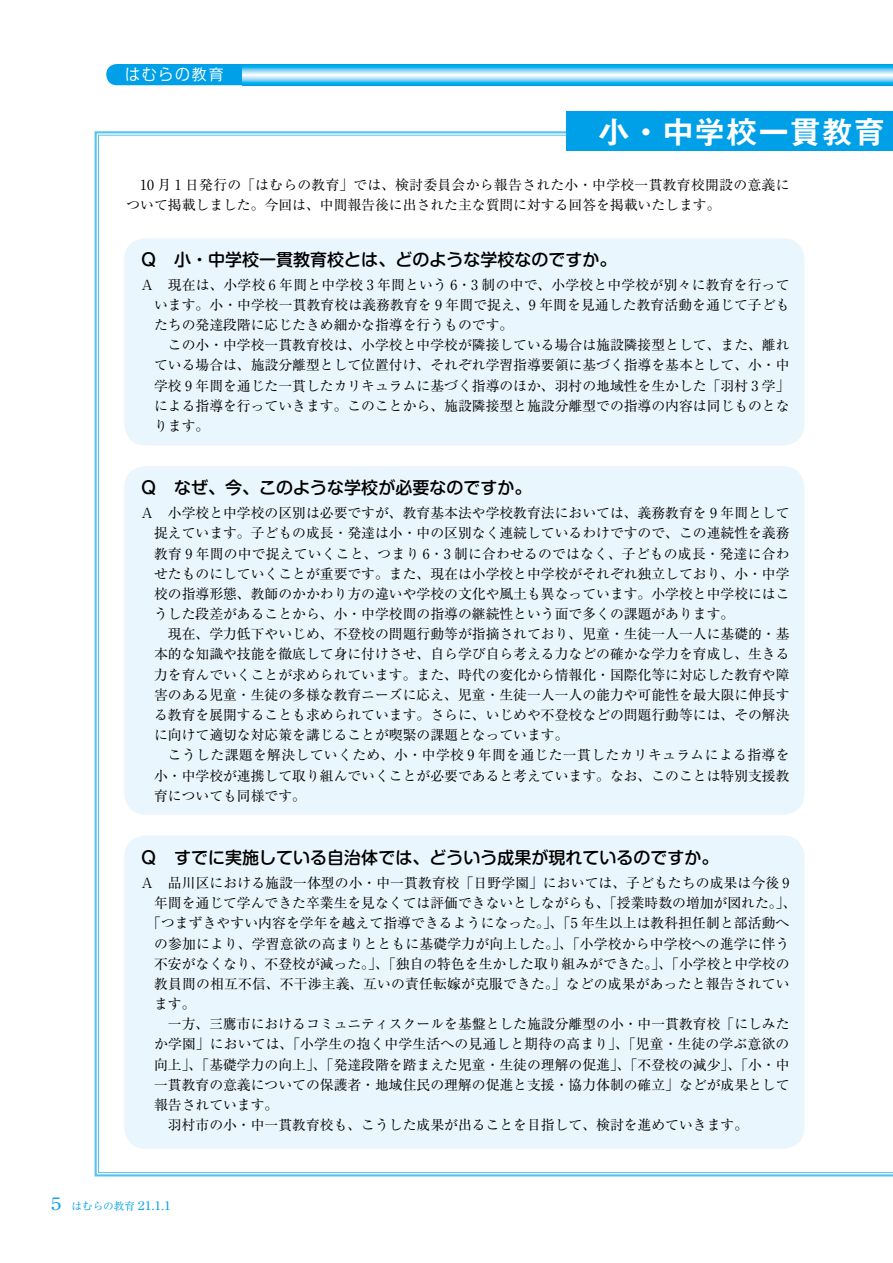
<style>
.page{position:relative;width:893px;height:1263px;background:#fff}
.page>*{position:absolute;margin:0;border:0;box-sizing:border-box;transform-origin:0 0}
.t1{font:31.95px "Midashi Go Pr 5 MB31 90 msp RKSJ V";color:#fff}
.t2{font:16.95px "Shin M Go Pro Medium 90 msp RKSJ H";color:#000}
.t3{font:14.85px "M News G Pro Light 90 msp RKSJ H";letter-spacing:.125em;color:#fff}
.t4{font:13.8px/20.2px "Ryumin Pro Regular 90 msp RKSJ V";color:#000}
.t5{font:13.8px "Ryumin Pro Regular 90 msp RKSJ V";letter-spacing:.025em;color:#000}
.t6{font:10.65px "Ryumin Pr 5 Regular 90 msp RKSJ H";color:#00a0e9}
.s1{font-size:16.95px}
.s2{font-size:11.7px}
</style>
<div class="page">
<div style="left:124px;top:238px;width:680px;height:207px;background:#eaf6fd;border-radius:21px"></div>
<div style="left:124px;top:466px;width:680px;height:349px;background:#eaf6fd;border-radius:21px"></div>
<div style="left:124px;top:835px;width:680px;height:314px;background:#eaf6fd;border-radius:21px"></div>
<div style="left:106px;top:64px;width:136px;height:21px;background:#00a0e9"></div>
<svg style="left:242px;top:76px;width:651px;height:9px;background:#6cccf3"></svg>
<svg style="left:242px;top:64px;width:651px;height:11px;background:#69cbf3"></svg>
<div style="left:566px;top:112px;width:327px;height:39px;background:#00a0e9"></div>
<p class="t3" style="left:125px;top:69px;width:100px">はむらの教育</p>
<h1 class="t1" style="left:598px;top:120px;width:288px">小・中学校一貫教育</h1>
<p class="t4" style="left:126px;top:176px;width:664px">　10 月 1 日発行の「はむらの教育」では、検討委員会から報告された小・中学校一貫教育校開設の意義について掲載しました。今回は、中間報告後に出された主な質問に対する回答を掲載いたします。</p>
<p class="t2" style="left:140px;top:253px;width:478px">Ｑ　小・中学校一貫教育校とは、どのような学校なのですか。</p>
<p class="t4" style="left:140px;top:276px;width:651px">Ａ　現在は、小学校 6 年間と中学校 3 年間という 6・3 制の中で、小学校と中学校が別々に教育を行って</p>
<p class="t4" style="left:154px;top:296px;width:637px">います。小・中学校一貫教育校は義務教育を 9 年間で捉え、9 年間を見通した教育活動を通じて子ども</p>
<p class="t4" style="left:154px;top:317px;width:361px">たちの発達段階に応じたきめ細かな指導を行うものです。</p>
<p class="t4" style="left:140px;top:337px;width:651px">　　この小・中学校一貫教育校は、小学校と中学校が隣接している場合は施設隣接型として、また、離れ</p>
<p class="t4" style="left:154px;top:357px;width:637px">ている場合は、施設分離型として位置付け、それぞれ学習指導要領に基づく指導を基本として、小・中</p>
<p class="t4" style="left:154px;top:377px;width:637px">学校 9 年間を通じた一貫したカリキュラムに基づく指導のほか、羽村の地域性を生かした「羽村 3 学」</p>
<p class="t4" style="left:154px;top:397px;width:637px">による指導を行っていきます。このことから、施設隣接型と施設分離型での指導の内容は同じものとな</p>
<p class="t4" style="left:154px;top:418px;width:57px">ります。</p>
<p class="t2" style="left:140px;top:482px;width:393px">Ｑ　なぜ、今、このような学校が必要なのですか。</p>
<p class="t4" style="left:140px;top:505px;width:651px">Ａ　小学校と中学校の区別は必要ですが、教育基本法や学校教育法においては、義務教育を 9 年間として</p>
<p class="t4" style="left:154px;top:525px;width:637px">捉えています。子どもの成長・発達は小・中の区別なく連続しているわけですので、この連続性を義務</p>
<p class="t4" style="left:154px;top:545px;width:637px">教育 9 年間の中で捉えていくこと、つまり 6・3 制に合わせるのではなく、子どもの成長・発達に合わ</p>
<p class="t4" style="left:154px;top:565px;width:637px">せたものにしていくことが重要です。また、現在は小学校と中学校がそれぞれ独立しており、小・中学</p>
<p class="t4" style="left:154px;top:585px;width:637px">校の指導形態、教師のかかわり方の違いや学校の文化や風土も異なっています。小学校と中学校にはこ</p>
<p class="t4" style="left:154px;top:606px;width:582px">うした段差があることから、小・中学校間の指導の継続性という面で多くの課題があります。</p>
<p class="t4" style="left:140px;top:626px;width:651px">　　現在、学力低下やいじめ、不登校の問題行動等が指摘されており、児童・生徒一人一人に基礎的・基</p>
<p class="t4" style="left:154px;top:646px;width:637px">本的な知識や技能を徹底して身に付けさせ、自ら学び自ら考える力などの確かな学力を育成し、生きる</p>
<p class="t4" style="left:154px;top:666px;width:637px">力を育んでいくことが求められています。また、時代の変化から情報化・国際化等に対応した教育や障</p>
<p class="t4" style="left:154px;top:686px;width:637px">害のある児童・生徒の多様な教育ニーズに応え、児童・生徒一人一人の能力や可能性を最大限に伸長す</p>
<p class="t4" style="left:154px;top:707px;width:637px">る教育を展開することも求められています。さらに、いじめや不登校などの問題行動等には、その解決</p>
<p class="t4" style="left:154px;top:727px;width:416px">に向けて適切な対応策を講じることが喫緊の課題となっています。</p>
<p class="t5" style="left:140px;top:750px;width:651px">　　こうした課題を解決していくため、小・中学校 9 年間を通じた一貫したカリキュラムによる指導を</p>
<p class="t4" style="left:154px;top:767px;width:637px">小・中学校が連携して取り組んでいくことが必要であると考えています。なお、このことは特別支援教</p>
<p class="t4" style="left:154px;top:787px;width:153px">育についても同様です。</p>
<p class="t2" style="left:140px;top:851px;width:580px">Ｑ　すでに実施している自治体では、どういう成果が現れているのですか。</p>
<p class="t4" style="left:140px;top:874px;width:651px">Ａ　品川区における施設一体型の小・中一貫教育校「日野学園」においては、子どもたちの成果は今後 9</p>
<p class="t4" style="left:154px;top:895px;width:644px">年間を通じて学んできた卒業生を見なくては評価できないとしながらも、「授業時数の増加が図れた。」、</p>
<p class="t4" style="left:147px;top:915px;width:644px">「つまずきやすい内容を学年を越えて指導できるようになった。」、「5 年生以上は教科担任制と部活動へ</p>
<p class="t4" style="left:154px;top:935px;width:637px">の参加により、学習意欲の高まりとともに基礎学力が向上した。」、「小学校から中学校への進学に伴う</p>
<p class="t4" style="left:154px;top:955px;width:637px">不安がなくなり、不登校が減った。」、「独自の特色を生かした取り組みができた。」、「小学校と中学校の</p>
<p class="t4" style="left:154px;top:975px;width:637px">教員間の相互不信、不干渉主義、互いの責任転嫁が克服できた。」などの成果があったと報告されてい</p>
<p class="t4" style="left:154px;top:996px;width:43px">ます。</p>
<p class="t4" style="left:140px;top:1016px;width:651px">　　一方、三鷹市におけるコミュニティスクールを基盤とした施設分離型の小・中一貫教育校「にしみた</p>
<p class="t4" style="left:154px;top:1036px;width:637px">か学園」においては、「小学生の抱く中学生活への見通しと期待の高まり」、「児童・生徒の学ぶ意欲の</p>
<p class="t4" style="left:154px;top:1056px;width:637px">向上」、「基礎学力の向上」、「発達段階を踏まえた児童・生徒の理解の促進」、「不登校の減少」、「小・中</p>
<p class="t4" style="left:154px;top:1076px;width:637px">一貫教育の意義についての保護者・地域住民の理解の促進と支援・協力体制の確立」などが成果として</p>
<p class="t4" style="left:154px;top:1097px;width:126px">報告されています。</p>
<p class="t4" style="left:140px;top:1117px;width:609px">　　羽村市の小・中一貫教育校も、こうした成果が出ることを目指して、検討を進めていきます。</p>
<p class="t6" style="left:51px;top:1202px;width:122px"><span class="s1">5</span> はむらの教育 <span class="s2">21.1.1</span></p>
</div>
